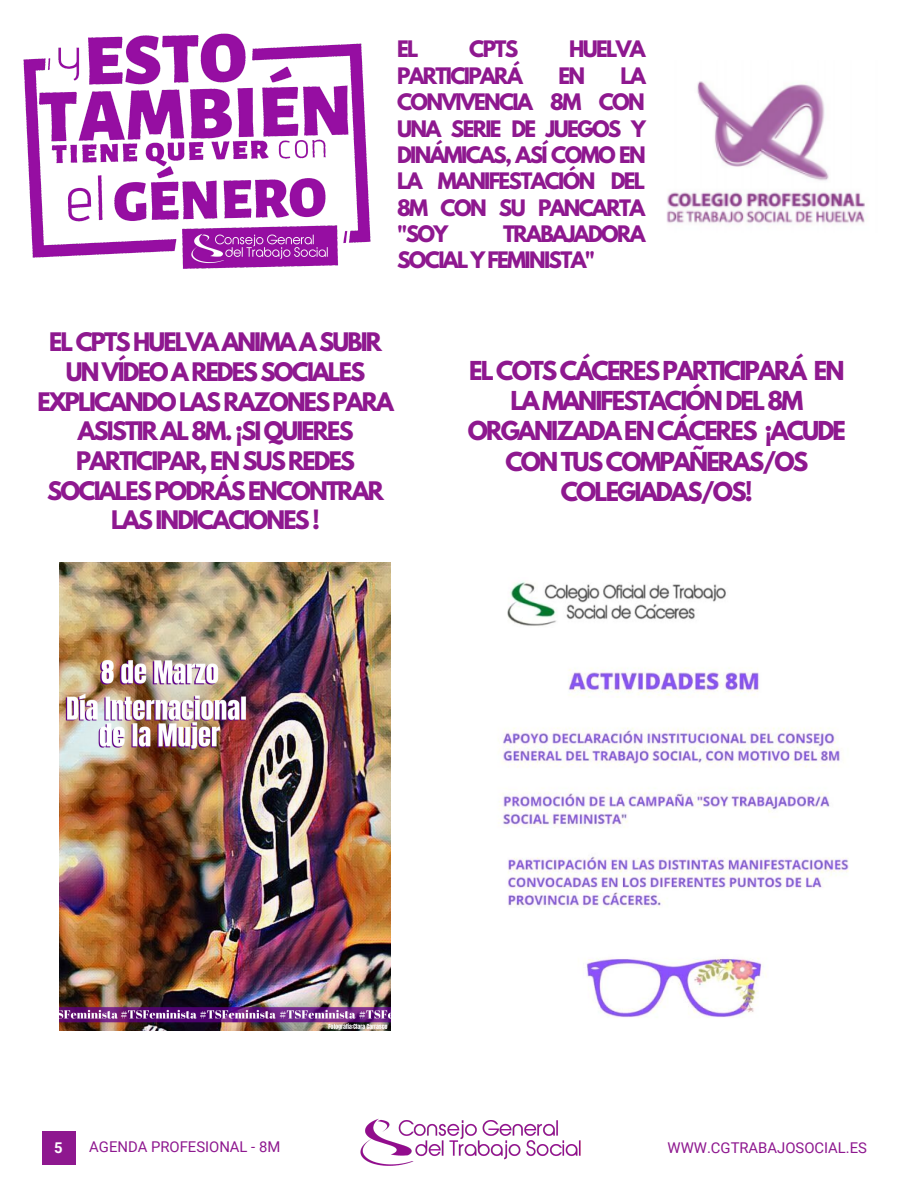
<style>
.page{position:relative;width:918px;height:1188px;background:#fff}
.page>*{position:absolute;margin:0;border:0;box-sizing:border-box;transform-origin:0 0}
.t1{font:700 23.1px/30.3px "League Spartan";letter-spacing:-.085em;color:#8e188f;text-align:center}
.t2{font:700 22.65px/29.7px "League Spartan";letter-spacing:-.085em;color:#8e188f;text-align:center}
.t3{font:700 20.1px/26.4px "League Spartan";letter-spacing:-.085em;color:#8e188f;text-align:justify}
.t4{font:14.85px "Roboto";color:#8e188f}
.t5{font:700 14.85px "Roboto";color:#fff}
</style>
<div class="page">
<img style="left:23px;top:33px;width:348px;height:236px">
<img style="left:59px;top:563px;width:331px;height:468px">
<img style="left:360px;top:1118px;width:221px;height:48px">
<img style="left:666px;top:81px;width:199px;height:143px">
<img style="left:499px;top:581px;width:350px;height:437px">
<div style="left:42px;top:1131px;width:34px;height:34px;background:#8e188f"></div>
<p class="t3" style="left:397px;top:39px;width:23px">EL</p>
<p class="t3" style="left:469px;top:39px;width:51px">CPTS</p>
<p class="t3" style="left:569px;top:39px;width:78px">HUELVA</p>
<p class="t3" style="left:397px;top:65px;width:127px">PARTICIPARÁ</p>
<p class="t3" style="left:558px;top:65px;width:28px">EN</p>
<p class="t3" style="left:397px;top:65px;width:250px;text-indent:224px">LA CONVIVENCIA 8M CON UNA SERIE DE JUEGOS Y DINÁMICAS, ASÍ COMO EN LA MANIFESTACIÓN DEL 8M CON SU PANCARTA "SOY</p>
<p class="t3" style="left:397px;top:223px;width:250px;text-indent:106px">TRABAJADORA<br>SOCIAL Y FEMINISTA"</p>
<p class="t2" style="left:38px;top:330px;width:358px">EL CPTS HUELVAANIMAA SUBIR<br>UN VÍDEO A REDES SOCIALES<br>EXPLICANDO LAS RAZONES PARA<br>ASISTIR AL 8M. ¡SI QUIERES<br>PARTICIPAR, EN SUS REDES<br>SOCIALES PODRÁS ENCONTRAR<br>LAS INDICACIONES !</p>
<p class="t1" style="left:468px;top:358px;width:380px">EL COTS CÁCERES PARTICIPARÁ EN<br>LA MANIFESTACIÓN DEL 8M<br>ORGANIZADA EN CÁCERES ¡ACUDE<br>CON TUS COMPAÑERAS/OS<br>COLEGIADAS/OS!</p>
<p class="t5" style="left:54px;top:1139px;width:10px">5</p>
<p class="t4" style="left:89px;top:1139px;width:193px">AGENDA PROFESIONAL - 8M</p>
<p class="t4" style="left:668px;top:1139px;width:201px">WWW.CGTRABAJOSOCIAL.ES</p>
</div>
